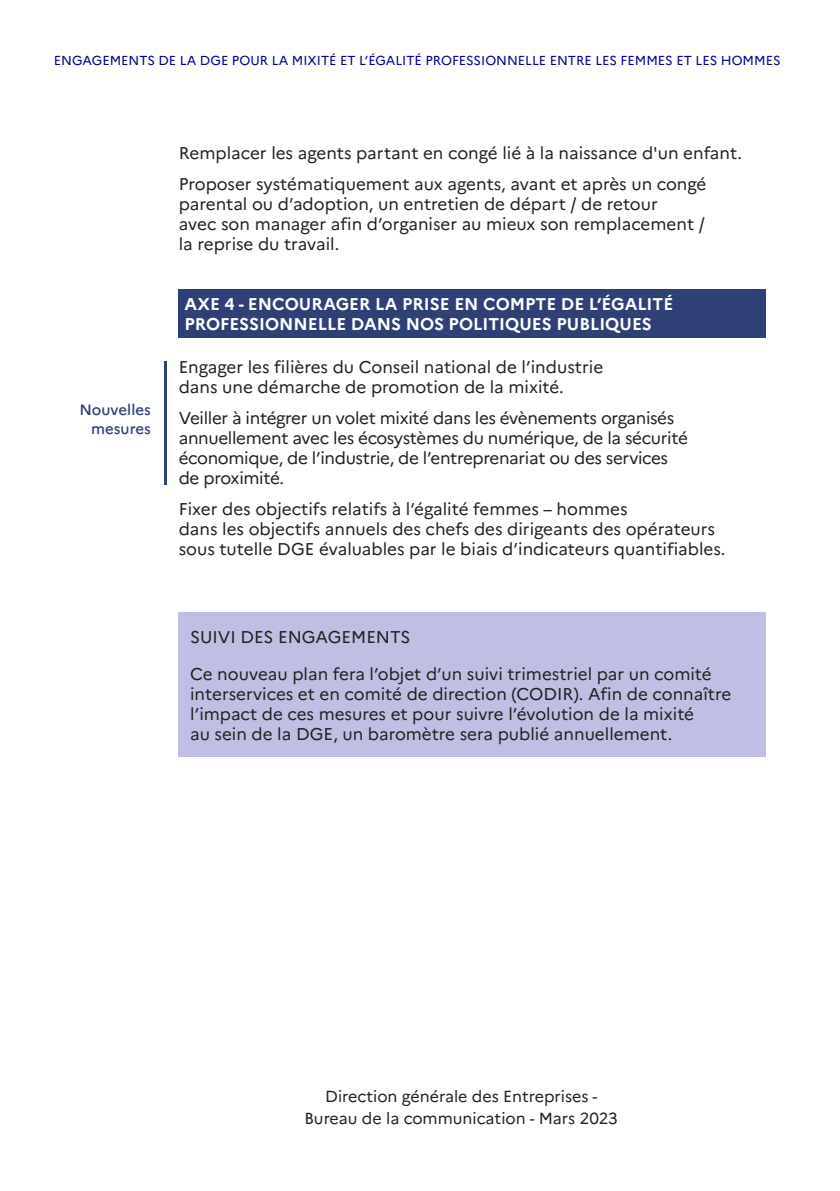
<style>
.page{position:relative;width:840px;height:1191px;background:#fff}
.page>*{position:absolute;margin:0;border:0;box-sizing:border-box;transform-origin:0 0}
.texte_courant_noir{font:17px/20px "Marianne";color:#231f20}
.texte_courant_noir-2{font:17px/20px "Marianne";letter-spacing:-.02em;color:#231f20}
.Axe-titre2{font:700 17px/20px "Marianne";color:#fff}
.t1{font:16px/22px "Marianne";color:#231f20;text-align:center}
.mesure{font:500 15px/19px "Marianne";color:#2f4077;text-align:right}
.t2{font:13px "Marianne";color:#000091}
</style>
<div class="page">
<div style="left:179px;top:289px;width:586px;height:48px;background:#2f4077"></div>
<div style="left:179px;top:612px;width:586px;height:145px;background:#bfbfe3"></div>
<hr style="left:164px;top:361px;width:3px;height:124px;background:#2f4077">
<p class="t2" style="left:54px;top:52px;width:727px">ENGAGEMENTS DE LA DGE POUR LA MIXITÉ ET L’ÉGALITÉ PROFESSIONNELLE ENTRE LES FEMMES ET LES HOMMES</p>
<p class="mesure" style="left:79px;top:400px;width:73px">Nouvelles mesures</p>
<p class="texte_courant_noir" style="left:179px;top:143px;width:564px">Remplacer les agents partant en congé lié à la naissance d'un enfant.</p>
<p class="texte_courant_noir" style="left:179px;top:174px;width:529px">Proposer systématiquement aux agents, avant et après un congé parental ou d’adoption, un entretien de départ / de retour<br>avec son manager afin d’organiser au mieux son remplacement / la reprise du travail.</p>
<h2 class="Axe-titre2" style="left:184px;top:294px;width:490px">AXE 4 - ENCOURAGER LA PRISE EN COMPTE DE L’ÉGALITÉ<br>PROFESSIONNELLE DANS NOS POLITIQUES PUBLIQUES</h2>
<p class="texte_courant_noir" style="left:179px;top:356px;width:426px">Engager les filières du Conseil national de l’industrie dans une démarche de promotion de la mixité.</p>
<p class="texte_courant_noir-2" style="left:179px;top:408px;width:510px">Veiller à intégrer un volet mixité dans les évènements organisés annuellement avec les écosystèmes du numérique, de la sécurité économique, de l’industrie, de l’entreprenariat ou des services de proximité.</p>
<p class="texte_courant_noir" style="left:179px;top:499px;width:547px">Fixer des objectifs relatifs à l’égalité femmes – hommes<br>dans les objectifs annuels des chefs des dirigeants des opérateurs sous tutelle DGE évaluables par le biais d’indicateurs quantifiables.</p>
<p class="texte_courant_noir" style="left:190px;top:627px;width:222px">SUIVI DES ENGAGEMENTS</p>
<p class="texte_courant_noir" style="left:190px;top:664px;width:542px">Ce nouveau plan fera l’objet d’un suivi trimestriel par un comité interservices et en comité de direction (CODIR). Afin de connaître l’impact de ces mesures et pour suivre l’évolution de la mixité<br>au sein de la DGE, un baromètre sera publié annuellement.</p>
<p class="t1" style="left:304px;top:1085px;width:314px">Direction générale des Entreprises -<br>Bureau de la communication - Mars 2023</p>
</div>
